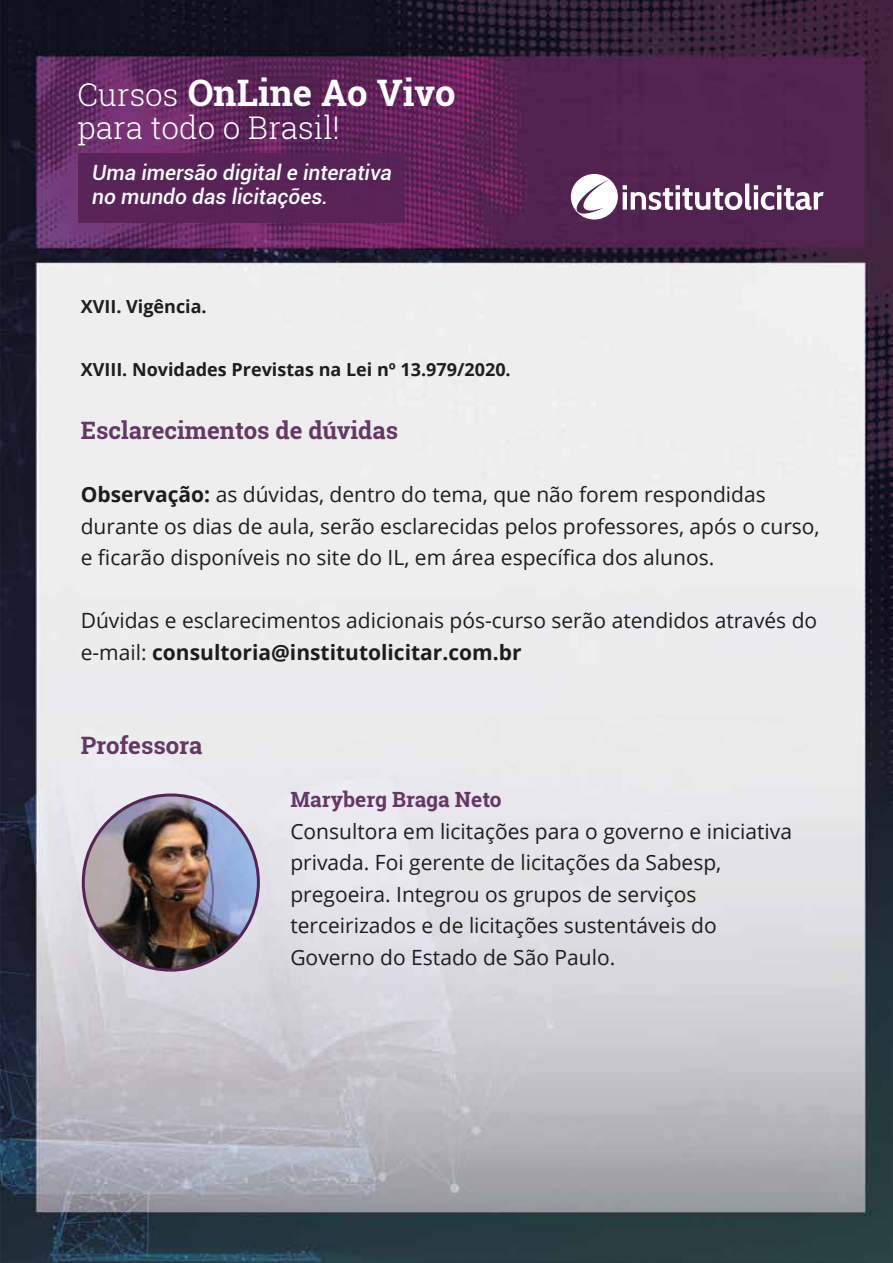
<style>
.page{position:relative;width:893px;height:1263px;background:#fff}
.page>*{position:absolute;margin:0;border:0;box-sizing:border-box;transform-origin:0 0}
.t1{font:700 36.45px "Roboto Slab";color:#fff}
.t2{font:300 31.35px "Roboto Slab";color:#fff}
.t3{font:700 24px "Roboto Slab";color:rgb(86 35 85/.9)}
.t4{font:21px/31.5px "Open Sans";color:#1d1d1b}
.t5{font:italic 500 21px/24px "Roboto";color:#fff}
.t6{font:700 21px "Roboto Slab";color:rgb(86 35 85/.9)}
.t7{font:700 18px "Open Sans";color:#1d1d1b}
.s1{font-weight:300;font-size:31.35px}
.s2{font-weight:700}
</style>
<div class="page">
<img style="left:0;top:0;width:893px;height:1263px">
<div style="left:78px;top:153px;width:326px;height:69px;background:#562355"></div>
<svg style="left:571px;top:174px;width:253px;height:46px"></svg>
<img style="left:83px;top:795px;width:175px;height:175px;border-radius:88px">
<h1 class="t1" style="left:78px;top:68px;width:379px"><span class="s1">Cursos</span> OnLine Ao Vivo</h1>
<h2 class="t2" style="left:78px;top:106px;width:264px">para todo o Brasil!</h2>
<p class="t5" style="left:92px;top:160px;width:301px">Uma imersão digital e interativa no mundo das licitações.</p>
<p class="t7" style="left:81px;top:294px;width:127px">XVII. Vigência.</p>
<p class="t7" style="left:81px;top:357px;width:431px">XVIII. Novidades Previstas na Lei nº 13.979/2020.</p>
<p class="t3" style="left:81px;top:414px;width:319px">Esclarecimentos de dúvidas</p>
<p class="t4" style="left:81px;top:478px;width:740px"><span class="s2">Observação:</span> as dúvidas, dentro do tema, que não forem respondidas durante os dias de aula, serão esclarecidas pelos professores, após o curso, e ficarão disponíveis no site do IL, em área específica dos alunos.</p>
<p class="t4" style="left:81px;top:604px;width:738px">Dúvidas e esclarecimentos adicionais pós-curso serão atendidos através do e-mail: <span class="s2">consultoria@institutolicitar.com.br</span></p>
<p class="t3" style="left:81px;top:729px;width:123px">Professora</p>
<p class="t6" style="left:290px;top:785px;width:213px">Maryberg Braga Neto</p>
<p class="t4" style="left:290px;top:815px;width:503px">Consultora em licitações para o governo e iniciativa privada. Foi gerente de licitações da Sabesp, pregoeira. Integrou os grupos de serviços terceirizados e de licitações sustentáveis do Governo do Estado de São Paulo.</p>
</div>
